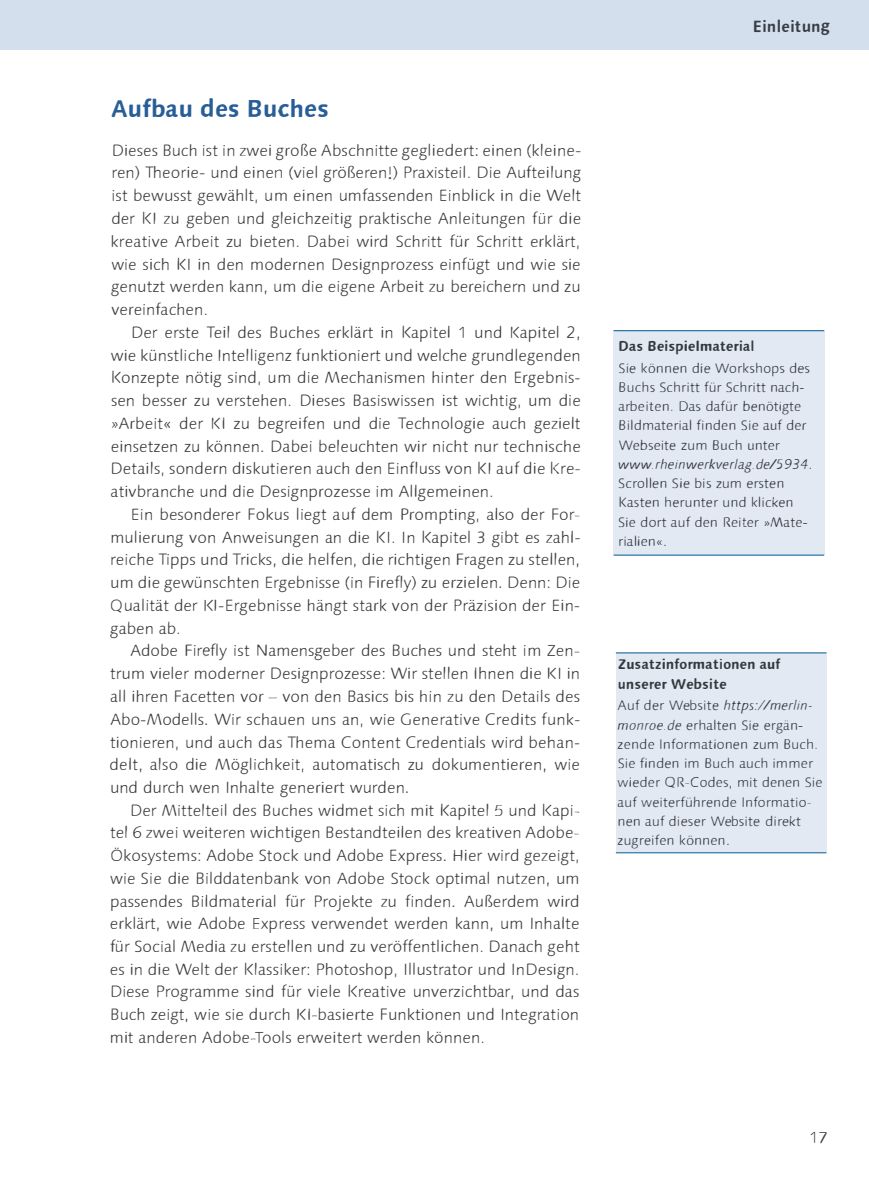
<style>
.page{position:relative;width:869px;height:1191px;background:#fff}
.page>*{position:absolute;margin:0;border:0;box-sizing:border-box;transform-origin:0 0}
.t1{font:18.55px "Fd 32580";letter-spacing:.005em;color:#285e98}
.t2{font:12.6px/22.8px "Fd 13509";color:#3b3c3d}
.t3{font:12.6px/22.8px "Fd 13509";color:#393a3c;text-align:justify}
.t4{font:12.6px/22.8px "Fd 13509";color:#3a3b3c;text-align:justify}
.t5{font:12.6px/22.8px "Fd 13509";letter-spacing:.005em;color:#3b3b3d;text-align:justify}
.t6{font:12.6px "Fd 16899";color:#373e44}
.t7{font:12.08px/19.2px "Fd 37042";letter-spacing:.005em;color:#333a3f}
.t8{font:12.08px "Fd 37042";color:#31383e}
.t9{font:12.08px "Fd 37042";color:#3e4245}
.t10{font:10.5px/19.2px "Fd 32577";color:#363a40}
.t11{font:10.5px/19.2px "Fd 32577";color:#373d43}
.t12{font:10.15px "Fd 37035";color:#373d43}
.t13{font:10.15px "Fd 37035";color:#363a40}
.s1{font-family:"Fd 37042";font-size:12.08px}
.s2{font-family:"Fd 32577";font-size:10.5px}
.s3{color:#405460}
.s4{font-family:"Fd 37035";font-size:10.15px}
.s5{color:#544040}
</style>
<div class="page">
<div style="left:615px;top:653px;width:211px;height:37px;background:#e2e9f3"></div>
<hr style="left:615px;top:652px;width:211px;height:1px;background:#005a93">
<div style="left:615px;top:663px;width:211px;height:189px;background:#e2e9f3"></div>
<hr style="left:615px;top:852px;width:211px;height:1px;background:#005a93">
<div style="left:613px;top:331px;width:211px;height:37px;background:#e2e9f3"></div>
<hr style="left:613px;top:330px;width:210px;height:1px;background:#005a93">
<div style="left:613px;top:365px;width:211px;height:189px;background:#e2e9f3"></div>
<hr style="left:613px;top:554px;width:210px;height:1px;background:#005a93">
<div style="left:0;top:0;width:868px;height:50px;background:#d4dfed"></div>
<h1 class="t1" style="left:111px;top:98px;width:218px">Aufbau des Buches</h1>
<p class="t2" style="left:110px;top:140px;width:472px">Dieses Buch ist in zwei große Abschnitte gegliedert: einen (kleine&shy;ren) Theorie- und einen (viel größerenl) Praxisteil. Die Aufteilung ist bewusst gewählt, um einen umfassenden Einblick in die Welt der l&lt;I zu geben und gleichzeitig praktische Anleitungen für die kreative Arbeit zu bieten. Dabei wird Schritt für Schritt erklärt, wie sich l&lt;I in den modernen Designprozess einfügt und wie sie genutzt werden kann, um die eigene Arbeit zu bereichern und zu vereinfachen.</p>
<p class="t3" style="left:111px;top:322px;width:471px;text-indent:22px">Der erste Teil des Buches erklärt in l&lt;apitel <span class="s1">1</span> und l&lt;apitel 2, wie künstliche Intelligenz funktioniert und welche grundlegenden l&lt;onzepte nötig sind, um die Mechanismen hinter den Ergebnis&shy;sen besser zu verstehen. Dieses Basiswissen ist wichtig, um die »Arbeit« der l&lt;I zu begreifen und die Technologie auch gezielt einsetzen zu können. Dabei beleuchten wir nicht nur technische Details, sondern diskutieren auch den Einfluss von l&lt;I auf die l&lt;re&shy;ativbranche und die Designprozesse im Allgemeinen.</p>
<p class="t5" style="left:110px;top:504px;width:471px;text-indent:22px">Ein besonderer Fokus liegt auf dem Prompting, also der For&shy;mulierung von Anweisungen an die l&lt;I. In l&lt;apitel <span class="s1">3</span> gibt es zahl&shy;reiche Tipps und Tricks, die helfen, die richtigen Fragen zu stellen, um die gewünschten Ergebnisse (in Firefly) zu erzielen. Denn: Die Qualität der 1&lt;1-Ergebnisse hängt stark von der Präzision der Ein&shy;gaben ab.</p>
<p class="t4" style="left:110px;top:640px;width:472px;text-indent:21px">Adobe Firefly ist Namensgeber des Buches und steht im Zen&shy;trum vieler moderner Designprozesse: Wir stellen Ihnen die l&lt;I in all ihren Facetten vor - von den Basics bis hin zu den Details des Abo-Modells. Wir schauen uns an, wie Generative Credits funk&shy;tionieren, und auch das Thema Content Credentials wird behan&shy;delt, also die Möglichkeit, automatisch zu dokumentieren, wie und durch wen Inhalte generiert wurden.</p>
<p class="t2" style="left:110px;top:799px;width:471px;text-align:justify;text-indent:22px">Der Mittelteil des Buches widmet sich mit l&lt;apitel <span class="s1">5</span> und l&lt;api&shy;tel 6 zwei weiteren wichtigen Bestandteilen des kreativen Adobe-Ökosystems: Adobe Stock und Adobe Express. Hier wird gezeigt, wie Sie die Bilddatenbank von Adobe Stock optimal nutzen, um passendes Bildmaterial für Projekte zu finden. Außerdem wird erklärt, wie Adobe Express verwendet werden kann, um Inhalte für Social Media zu erstellen und zu veröffentlichen. Danach geht es in die Welt der l&lt;lassiker: Photoshop, Illustrator und In Design.<br>Diese Programme sind für viele l&lt;reative unverzichtbar, und das Buch zeigt, wie sie durch 1&lt;1-basierte Funktionen und Integration mit anderen Adobe-Tools erweitert werden können.</p>
<p class="t6" style="left:753px;top:19px;width:78px">Einleitung</p>
<p class="t8" style="left:619px;top:339px;width:136px">Das Beispielmaterial</p>
<p class="t10" style="left:618px;top:359px;width:193px">Sie können die Workshops des<br>Buchs Schritt für Schritt nach&shy;arbeiten. Das dafür benötigte<br>Bildmaterial finden Sie auf der<br>Webseite zum Buch unter</p>
<p class="t13" style="left:618px;top:458px;width:195px">wwwrheinwerkverlag.de/5934.</p>
<p class="t10" style="left:618px;top:475px;width:191px">Scrollen Sie bis zum ersten l&lt;asten herunter und klicken<br>Sie dort auf den Reiter »Mate&shy;rialien«.</p>
<p class="t7" style="left:617px;top:655px;width:164px">Zusatzinformationen auf unserer Website</p>
<p class="t12" style="left:617px;top:699px;width:196px"><span class="s2">Auf der Website</span> https:llmerlin<span class="s3">-</span></p>
<p class="t11" style="left:617px;top:716px;width:207px"><span class="s4">monroe.de</span> erhalten Sie ergän&shy;zende Informationen zum Buch.<br>Sie finden im Buch auch immer wieder QR-Codes, mit denen Sie auf weiterführende Informatio&shy;nen auf d<span class="s5">i</span>eser Website direkt zugreifen können.</p>
<p class="t9" style="left:810px;top:1130px;width:18px">17</p>
</div>
